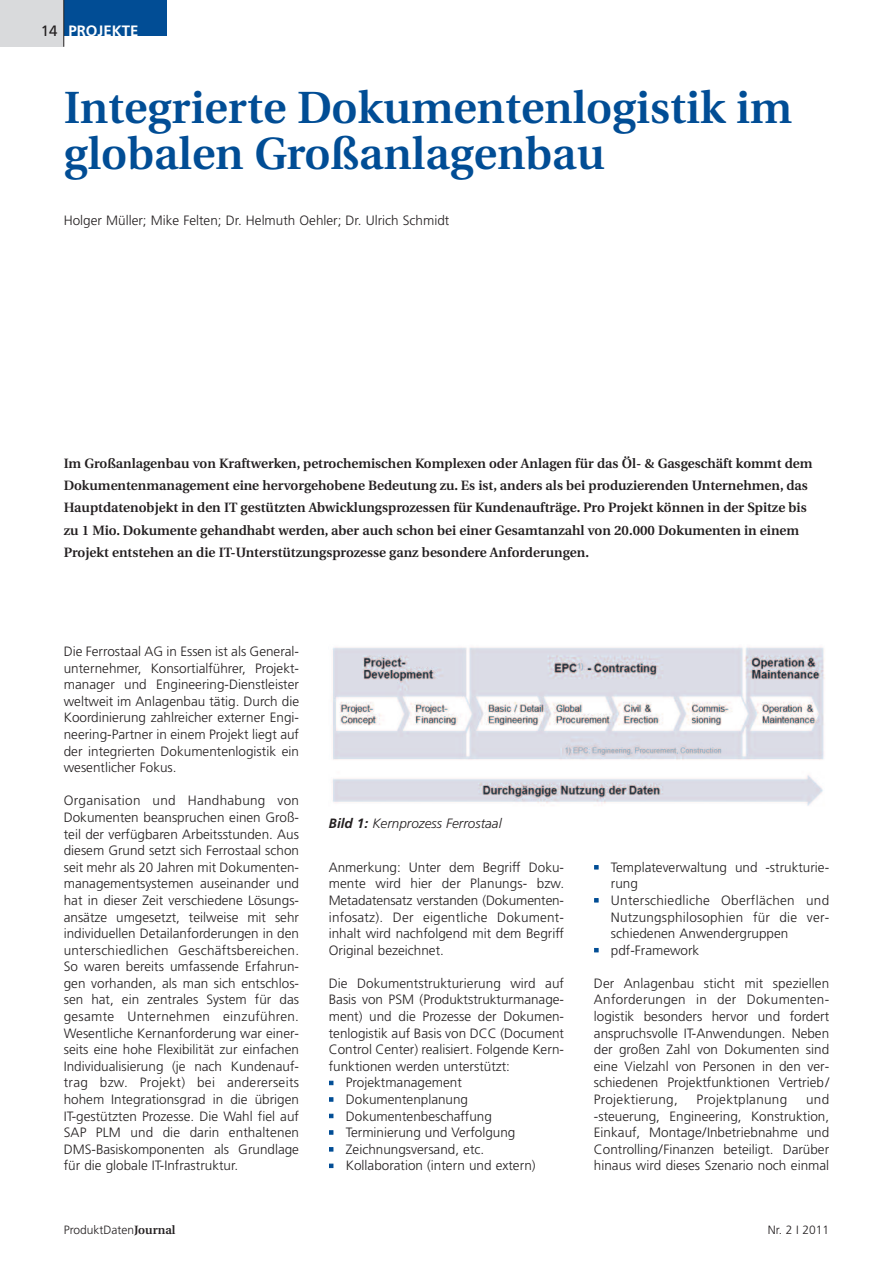
<style>
.page{position:relative;width:893px;height:1263px;background:#fff}
.page>*{position:absolute;margin:0;border:0;box-sizing:border-box;transform-origin:0 0}
.t1{font:600 45px/46.8px "Utopia";color:#014d95}
.t2{font:700 15px "Frutiger";color:#fff}
.t3{font:300 13.5px/16.6px "Frutiger";color:#231f20;text-align:justify}
.t4{font:600 13.5px/22px "Utopia";color:#231f20}
.t5{font:italic 300 13.5px "Frutiger";color:#231f20}
.t6{font:300 13.5px "Frutiger";letter-spacing:.02em;color:#231f20}
.t7{font:300 12px "Frutiger";color:#231f20}
.s1{font-weight:400;color:#231f20}
.s2{font-weight:700}
.s3{font-family:"Utopia";font-weight:600}
</style>
<div class="page">
<div style="left:0;top:0;width:64px;height:47px;background:#d9dadc"></div>
<div style="left:64px;top:0;width:103px;height:36px;background:#014d95"></div>
<hr style="left:63px;top:0;width:1px;height:47px;background:#231f20">
<img style="left:332px;top:647px;width:493px;height:159px">
<p class="t2" style="left:41px;top:25px;width:99px"><span class="s1">14</span> PROJEKTE</p>
<h1 class="t1" style="left:64px;top:88px;width:730px">Integrierte Dokumentenlogistik im globalen Großanlagenbau</h1>
<p class="t3" style="left:64px;top:213px;width:387px">Holger Müller; Mike Felten; Dr. Helmuth Oehler; Dr. Ulrich Schmidt</p>
<p class="t4" style="left:64px;top:454px;width:750px">Im Großanlagenbau von Kraftwerken, petrochemischen Komplexen oder Anlagen für das Öl- &amp; Gasgeschäft kommt dem Dokumentenmanagement eine hervorgehobene Bedeutung zu. Es ist, anders als bei produzierenden Unternehmen, das Hauptdatenobjekt in den IT gestützten Abwicklungsprozessen für Kundenaufträge. Pro Projekt können in der Spitze bis zu 1 Mio. Dokumente gehandhabt werden, aber auch schon bei einer Gesamtanzahl von 20.000 Dokumenten in einem Projekt entstehen an die IT-Unterstützungsprozesse ganz besondere Anforderungen.</p>
<p class="t3" style="left:64px;top:644px;width:237px">Die Ferrostaal AG in Essen ist als General&shy;unternehmer, Konsortialführer, Projekt&shy;manager und Engineering-Dienstleister weltweit im Anlagenbau tätig. Durch die Koordinierung zahlreicher externer Engi&shy;neering-Partner in einem Projekt liegt auf der integrierten Dokumentenlogistik ein wesentlicher Fokus.</p>
<p class="t3" style="left:64px;top:793px;width:237px">Organisation und Handhabung von Dokumenten beanspruchen einen Groß&shy;teil der verfügbaren Arbeitsstunden. Aus diesem Grund setzt sich Ferrostaal schon seit mehr als 20 Jahren mit Dokumenten&shy;managementsystemen auseinander und hat in dieser Zeit verschiedene Lösungs&shy;ansätze umgesetzt, teilweise mit sehr individuellen Detailanforderungen in den unterschiedlichen Geschäftsbereichen.<br>So waren bereits umfassende Erfahrun&shy;gen vorhanden, als man sich entschlos&shy;sen hat, ein zentrales System für das gesamte Unternehmen einzuführen.<br>Wesentliche Kernanforderung war einer&shy;seits eine hohe Flexibilität zur einfachen Individualisierung (je nach Kundenauf&shy;trag bzw. Projekt) bei andererseits hohem Integrationsgrad in die übrigen IT-gestützten Prozesse. Die Wahl fiel auf SAP PLM und die darin enthaltenen DMS-Basiskomponenten als Grundlage für die globale IT-Infrastruktur.</p>
<p class="t5" style="left:329px;top:817px;width:174px"><span class="s2">Bild 1:</span> Kernprozess Ferrostaal</p>
<p class="t3" style="left:329px;top:860px;width:237px">Anmerkung: Unter dem Begriff Doku&shy;mente wird hier der Planungs- bzw.<br>Metadatensatz verstanden (Dokumenten&shy;infosatz). Der eigentliche Dokument&shy;inhalt wird nachfolgend mit dem Begriff Original bezeichnet.</p>
<p class="t3" style="left:329px;top:976px;width:237px">Die Dokumentstrukturierung wird auf Basis von PSM (Produktstrukturmanage&shy;ment) und die Prozesse der Dokumen&shy;tenlogistik auf Basis von DCC (Document Control Center) realisiert. Folgende Kern&shy;funktionen werden unterstützt:</p>
<p class="t3" style="left:329px;top:1075px;width:134px"><sup>■</sup> Projektmanagement</p>
<p class="t3" style="left:329px;top:1092px;width:141px"><sup>■</sup> Dokumentenplanung</p>
<p class="t3" style="left:329px;top:1108px;width:164px"><sup>■</sup> Dokumentenbeschaffung</p>
<p class="t3" style="left:329px;top:1125px;width:188px"><sup>■</sup> Terminierung und Verfolgung</p>
<p class="t3" style="left:329px;top:1142px;width:157px"><sup>■</sup> Zeichnungsversand, etc.</p>
<p class="t3" style="left:329px;top:1158px;width:208px"><sup>■</sup> Kollaboration (intern und extern)</p>
<p class="t3" style="left:611px;top:860px;width:220px;text-indent:-17px"><sup>■</sup> Templateverwaltung und -strukturie&shy;rung</p>
<p class="t3" style="left:611px;top:893px;width:220px;text-indent:-17px"><sup>■</sup> Unterschiedliche Oberflächen und Nutzungsphilosophien für die ver&shy;schiedenen Anwendergruppen</p>
<p class="t3" style="left:594px;top:943px;width:107px"><sup>■</sup> pdf-Framework</p>
<p class="t3" style="left:594px;top:976px;width:237px">Der Anlagenbau sticht mit speziellen Anforderungen in der Dokumenten&shy;logistik besonders hervor und fordert anspruchsvolle IT-Anwendungen. Neben der großen Zahl von Dokumenten sind eine Vielzahl von Personen in den ver&shy;schiedenen Projektfunktionen Vertrieb/ Projektierung,</p>
<p class="t3" style="left:594px;top:1092px;width:237px;text-indent:212px">und -steuerung, Engineering, Konstruktion, Einkauf, Montage/Inbetriebnahme und Controlling/Finanzen beteiligt. Darüber hinaus wird dieses Szenario noch einmal</p>
<p class="t6" style="left:697px;top:1094px;width:92px">Projektplanung</p>
<p class="t7" style="left:64px;top:1225px;width:113px">ProduktDaten<span class="s3">Journal</span></p>
<p class="t7" style="left:768px;top:1225px;width:63px">Nr. 2 I 2011</p>
</div>
